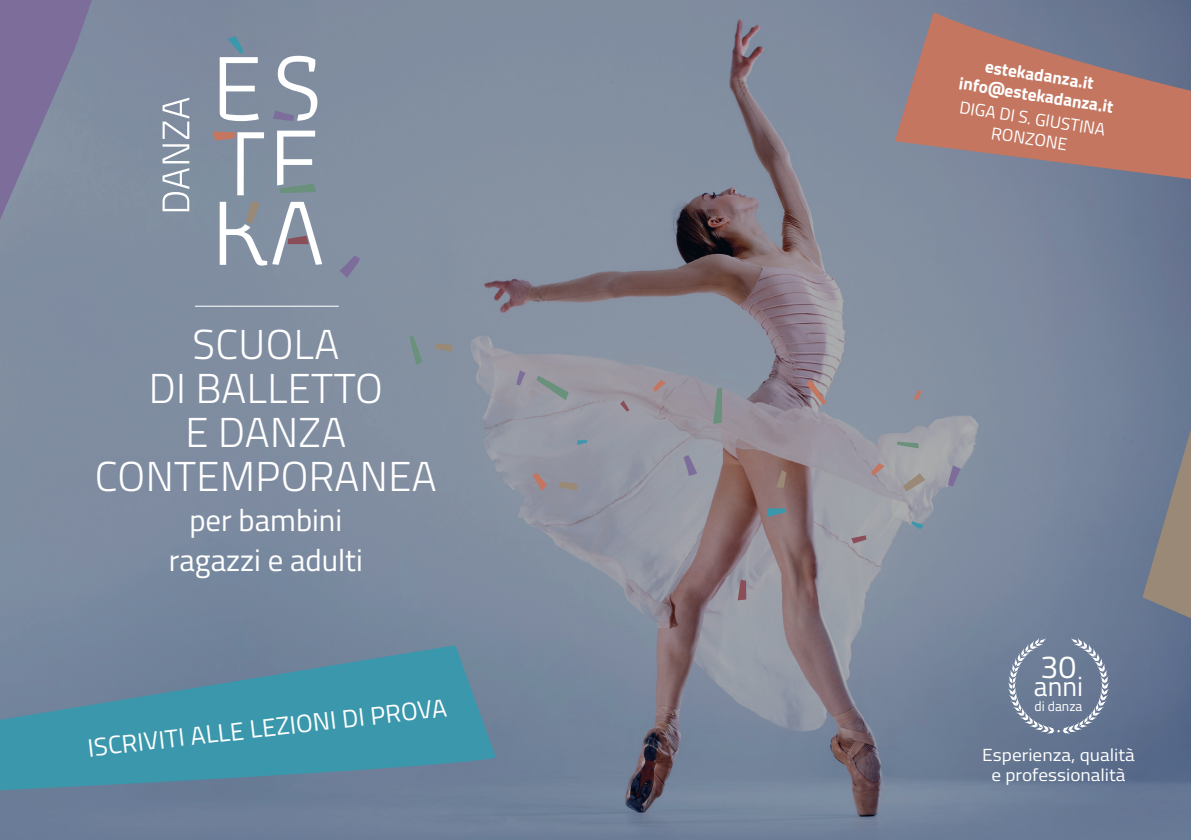
<style>
.page{position:relative;width:1191px;height:840px;background:#fff}
.page>*{position:absolute;margin:0;border:0;box-sizing:border-box;transform-origin:0 0}
.t1{font:300 41.8px/44px "Titillium Web";letter-spacing:.01em;color:#fff;text-align:center}
.t2{font:32px "Titillium Web";color:#fff}
.t3{font:30.8px/39.6px "Titillium Web";color:#fff;text-align:center}
.t4{font:27.4px "Titillium Web";color:#fff}
.t5{font:25.2px "Titillium Web";color:#fff}
.t6{font:17.6px/19.8px "Titillium Web";color:#fff;text-align:center;scale:1.1 1}
.t7{font:700 17.4px/20.4px "Titillium Web";color:#fff;text-align:center}
.t8{font:17.4px/20.4px "Titillium Web";color:#fff;text-align:center}
.t9{font:13.6px "Titillium Web";color:#fff}
</style>
<div class="page">
<img style="left:0;top:0;width:1191px;height:839px">
<svg style="left:339px;top:255px;width:21px;height:22px"></svg>
<svg style="left:434px;top:343px;width:18px;height:8px"></svg>
<svg style="left:409px;top:335px;width:13px;height:30px"></svg>
<svg style="left:577px;top:440px;width:10px;height:5px"></svg>
<svg style="left:913px;top:389px;width:8px;height:10px"></svg>
<svg style="left:559px;top:481px;width:18px;height:9px"></svg>
<svg style="left:620px;top:400px;width:9px;height:11px"></svg>
<svg style="left:532px;top:473px;width:15px;height:17px"></svg>
<svg style="left:766px;top:508px;width:19px;height:9px"></svg>
<svg style="left:851px;top:535px;width:15px;height:8px"></svg>
<svg style="left:897px;top:441px;width:21px;height:7px"></svg>
<svg style="left:653px;top:379px;width:13px;height:13px"></svg>
<svg style="left:948px;top:465px;width:13px;height:21px"></svg>
<svg style="left:911px;top:521px;width:12px;height:8px"></svg>
<svg style="left:903px;top:473px;width:22px;height:18px"></svg>
<svg style="left:737px;top:579px;width:9px;height:21px"></svg>
<svg style="left:871px;top:462px;width:13px;height:13px"></svg>
<svg style="left:713px;top:388px;width:9px;height:36px"></svg>
<svg style="left:683px;top:454px;width:14px;height:21px"></svg>
<svg style="left:776px;top:469px;width:10px;height:18px"></svg>
<svg style="left:806px;top:379px;width:20px;height:26px"></svg>
<svg style="left:516px;top:370px;width:9px;height:15px"></svg>
<svg style="left:536px;top:375px;width:32px;height:25px"></svg>
<svg style="left:273px;top:56px;width:44px;height:65px"></svg>
<svg style="left:220px;top:36px;width:39px;height:85px"></svg>
<svg style="left:220px;top:201px;width:102px;height:64px"></svg>
<svg style="left:212px;top:131px;width:52px;height:64px"></svg>
<svg style="left:277px;top:130px;width:39px;height:63px"></svg>
<svg style="left:163px;top:98px;width:26px;height:113px"></svg>
<svg style="left:895px;top:12px;width:296px;height:167px;fill:#c47660"></svg>
<svg style="left:1007px;top:637px;width:102px;height:97px"></svg>
<svg style="left:1142px;top:369px;width:49px;height:256px"></svg>
<svg style="left:0;top:645px;width:496px;height:145px;fill:#3b97ac"></svg>
<svg style="left:194px;top:305px;width:145px;height:2px"></svg>
<svg style="left:0;top:0;width:111px;height:285px"></svg>
<p class="t1" style="left:95px;top:320px;width:343px">SCUOLA<br>DI BALLETTO<br>E DANZA<br>CONTEMPORANEA</p>
<p class="t3" style="left:169px;top:498px;width:195px">per bambini ragazzi e adulti</p>
<p class="t5" style="left:86px;top:730px;width:362px;rotate:-7deg">ISCRIVITI ALLE LEZIONI DI PROVA</p>
<p class="t7" style="left:964px;top:51px;width:157px;rotate:9deg">estekadanza.it info@estekadanza.it</p>
<p class="t8" style="left:961px;top:96px;width:149px;rotate:9deg">DIGA DI S. GIUSTINA<br>RONZONE</p>
<p class="t2" style="left:1040px;top:643px;width:37px">30</p>
<p class="t4" style="left:1034px;top:666px;width:51px">anni</p>
<p class="t9" style="left:1034px;top:695px;width:49px">di danza</p>
<p class="t6" style="left:982px;top:744px;width:140px">Esperienza, qualità e professionalità</p>
</div>
